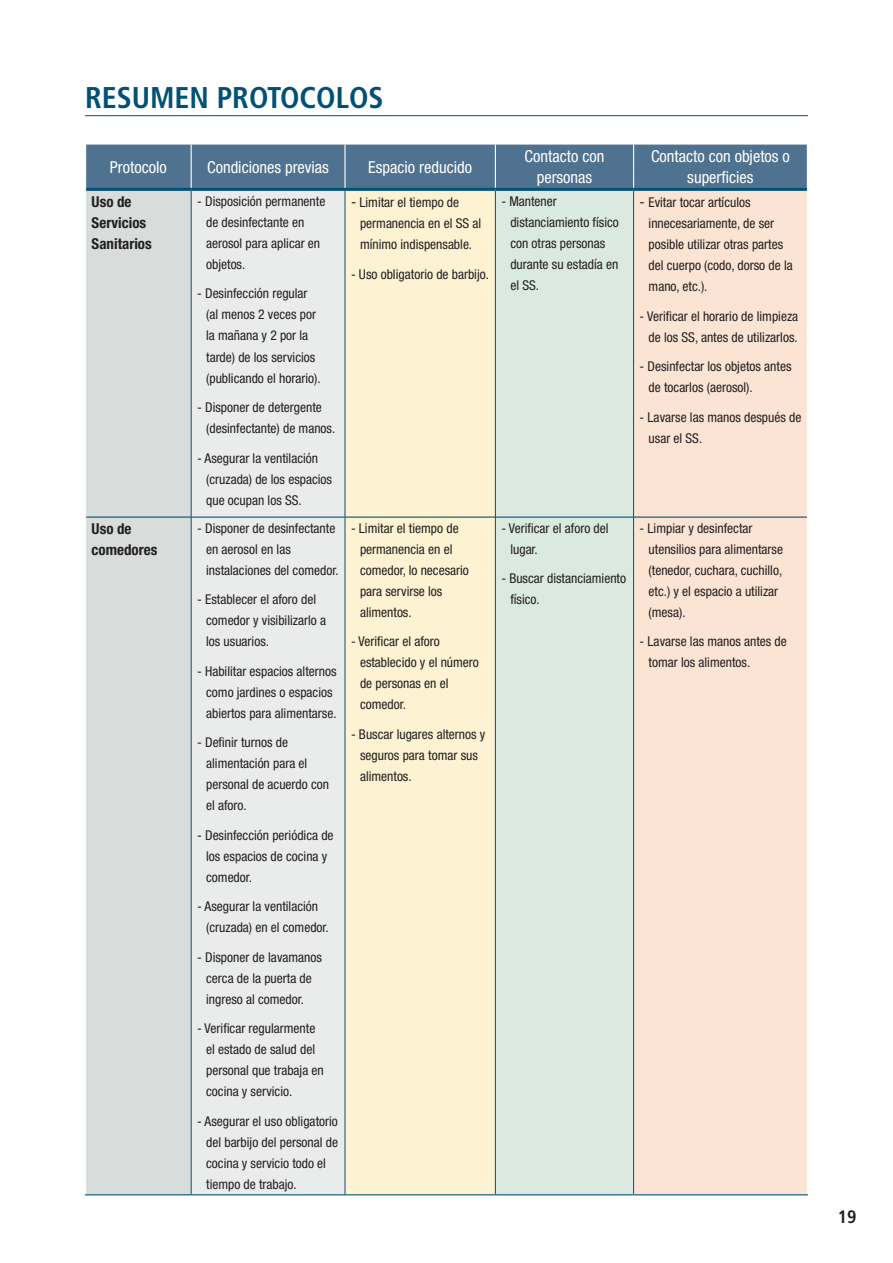
<style>
.page{position:relative;width:893px;height:1263px;background:#fff}
.page>*{position:absolute;margin:0;border:0;box-sizing:border-box;transform-origin:0 0}
.t1{font:700 condensed 30px "Frutiger LT Std";color:#035074}
.t2{font:700 condensed 18px "Frutiger LT Std";color:#231f20}
.t3{font:condensed 16.5px/21px "Helvetica Neue LT Std";color:#fff;text-align:center}
.t4{font:700 condensed 15px/21px "Helvetica Neue LT Std";color:#231f20}
.t5{font:condensed 13.5px/21px "Helvetica Neue LT Std";color:#231f20}
.s1{font-size:15px}
</style>
<div class="page">
<hr style="left:85px;top:115px;width:723px;height:1px;background:#035074">
<div style="left:86px;top:145px;width:721px;height:43px;background:#4f7290"></div>
<div style="left:86px;top:191px;width:105px;height:1003px;background:#d8dcdb"></div>
<div style="left:192px;top:191px;width:153px;height:1003px;background:#eaeceb"></div>
<div style="left:346px;top:191px;width:149px;height:1003px;background:#fdf3d2"></div>
<div style="left:496px;top:191px;width:137px;height:1003px;background:#dbeae0"></div>
<div style="left:634px;top:191px;width:173px;height:1003px;background:#fce4d4"></div>
<hr style="left:191px;top:145px;width:1px;height:43px;background:#fff">
<hr style="left:344px;top:145px;width:2px;height:43px;background:#fff">
<hr style="left:495px;top:145px;width:1px;height:43px;background:#fff">
<hr style="left:633px;top:145px;width:1px;height:43px;background:#fff">
<hr style="left:86px;top:516px;width:105px;height:2px;background:#025275">
<hr style="left:191px;top:516px;width:154px;height:2px;background:#025275">
<hr style="left:345px;top:516px;width:150px;height:2px;background:#025275">
<hr style="left:496px;top:516px;width:137px;height:2px;background:#025275">
<hr style="left:634px;top:516px;width:173px;height:2px;background:#025275">
<hr style="left:85px;top:1194px;width:106px;height:1px;background:#025275">
<hr style="left:191px;top:1194px;width:154px;height:1px;background:#025275">
<hr style="left:345px;top:1194px;width:150px;height:1px;background:#025275">
<hr style="left:495px;top:1194px;width:139px;height:1px;background:#025275">
<hr style="left:634px;top:1194px;width:174px;height:1px;background:#025275">
<hr style="left:191px;top:191px;width:1px;height:326px;background:#025275">
<hr style="left:345px;top:191px;width:1px;height:326px;background:#025275">
<hr style="left:495px;top:191px;width:1px;height:326px;background:#025275">
<hr style="left:633px;top:191px;width:1px;height:326px;background:#025275">
<hr style="left:86px;top:188px;width:105px;height:3px;background:#025275">
<hr style="left:191px;top:188px;width:154px;height:3px;background:#025275">
<hr style="left:345px;top:188px;width:150px;height:3px;background:#025275">
<hr style="left:495px;top:188px;width:139px;height:3px;background:#025275">
<hr style="left:634px;top:188px;width:173px;height:3px;background:#025275">
<hr style="left:191px;top:517px;width:1px;height:677px;background:#025275">
<hr style="left:345px;top:517px;width:1px;height:677px;background:#025275">
<hr style="left:495px;top:517px;width:1px;height:677px;background:#025275">
<hr style="left:633px;top:517px;width:1px;height:677px;background:#025275">
<h1 class="t1" style="left:85px;top:79px;width:300px">RESUMEN PROTOCOLOS</h1>
<p class="t3" style="left:110px;top:156px;width:58px">Protocolo</p>
<p class="t3" style="left:207px;top:156px;width:123px">Condiciones previas</p>
<p class="t3" style="left:368px;top:156px;width:105px">Espacio reducido</p>
<p class="t3" style="left:525px;top:146px;width:81px">Contacto con personas</p>
<p class="t3" style="left:651px;top:146px;width:140px">Contacto con objetos o superficies</p>
<p class="t4" style="left:92px;top:191px;width:62px">Uso de<br>Servicios<br>Sanitarios</p>
<p class="t5" style="left:206px;top:191px;width:121px;text-indent:-9px">- Disposición permanente de desinfectante en aerosol para aplicar en objetos.</p>
<p class="t5" style="left:206px;top:283px;width:116px;text-indent:-9px">- Desinfección regular (al menos 2 veces por la mañana y 2 por la tarde) de los servicios (publicando el horario).</p>
<p class="t5" style="left:206px;top:397px;width:131px;text-indent:-9px">- Disponer de detergente (desinfectante) de manos.</p>
<p class="t5" style="left:206px;top:447px;width:127px;text-indent:-9px">- Asegurar la ventilación (cruzada) de los espacios que ocupan los SS.</p>
<p class="t5" style="left:510px;top:191px;width:110px;text-indent:-9px">- Mantener distanciamiento físico con otras personas durante su estadía en el SS.</p>
<p class="t5" style="left:649px;top:192px;width:146px;text-indent:-9px"><span class="s1">-</span> Evitar tocar artículos innecesariamente, de ser posible utilizar otras partes del cuerpo (codo, dorso de la mano, etc.).</p>
<p class="t5" style="left:640px;top:305px;width:160px;text-align:right">- Verificar el horario de limpieza de los SS, antes de utilizarlos.</p>
<p class="t5" style="left:649px;top:356px;width:144px;text-indent:-9px">- Desinfectar los objetos antes de tocarlos (aerosol).</p>
<p class="t5" style="left:649px;top:406px;width:154px;text-indent:-9px">- Lavarse las manos después de usar el SS.</p>
<p class="t5" style="left:360px;top:192px;width:123px;text-indent:-9px"><span class="s1">-</span> Limitar el tiempo de permanencia en el SS al mínimo indispensable.</p>
<p class="t5" style="left:351px;top:263px;width:140px">- Uso obligatorio de barbijo.</p>
<p class="t4" style="left:92px;top:518px;width:67px">Uso de comedores</p>
<p class="t5" style="left:206px;top:517px;width:134px;text-indent:-9px">- Disponer de desinfectante en aerosol en las instalaciones del comedor.</p>
<p class="t5" style="left:206px;top:589px;width:121px;text-indent:-9px">- Establecer el aforo del comedor y visibilizarlo a los usuarios.</p>
<p class="t5" style="left:206px;top:660px;width:132px;text-indent:-9px">- Habilitar espacios alternos como jardines o espacios abiertos para alimentarse.</p>
<p class="t5" style="left:206px;top:732px;width:124px;text-indent:-9px">- Definir turnos de alimentación para el personal de acuerdo con el aforo.</p>
<p class="t5" style="left:206px;top:824px;width:129px;text-indent:-9px">- Desinfección periódica de los espacios de cocina y comedor.</p>
<p class="t5" style="left:206px;top:896px;width:124px;text-indent:-9px">- Asegurar la ventilación (cruzada) en el comedor.</p>
<p class="t5" style="left:206px;top:946px;width:117px;text-indent:-9px">- Disponer de lavamanos cerca de la puerta de ingreso al comedor.</p>
<p class="t5" style="left:206px;top:1018px;width:119px;text-indent:-9px">- Verificar regularmente el estado de salud del personal que trabaja en cocina y servicio.</p>
<p class="t5" style="left:206px;top:1110px;width:133px;text-indent:-9px">- Asegurar el uso obligatorio del barbijo del personal de cocina y servicio todo el tiempo de trabajo.</p>
<p class="t5" style="left:360px;top:517px;width:110px;text-indent:-9px">- Limitar el tiempo de permanencia en el comedor, lo necesario para servirse los alimentos.</p>
<p class="t5" style="left:360px;top:631px;width:120px;text-indent:-9px">- Verificar el aforo establecido y el número de personas en el comedor.</p>
<p class="t5" style="left:360px;top:723px;width:127px;text-indent:-9px">- Buscar lugares alternos y seguros para tomar sus alimentos.</p>
<p class="t5" style="left:510px;top:517px;width:100px;text-indent:-9px">- Verificar el aforo del lugar.</p>
<p class="t5" style="left:510px;top:568px;width:117px;text-indent:-9px">- Buscar distanciamiento físico.</p>
<p class="t5" style="left:649px;top:517px;width:136px;text-indent:-9px">- Limpiar y desinfectar utensilios para alimentarse (tenedor, cuchara, cuchillo, etc.) y el espacio a utilizar (mesa).</p>
<p class="t5" style="left:649px;top:631px;width:140px;text-indent:-9px">- Lavarse las manos antes de tomar los alimentos.</p>
<h2 class="t2" style="left:838px;top:1206px;width:20px">19</h2>
</div>
